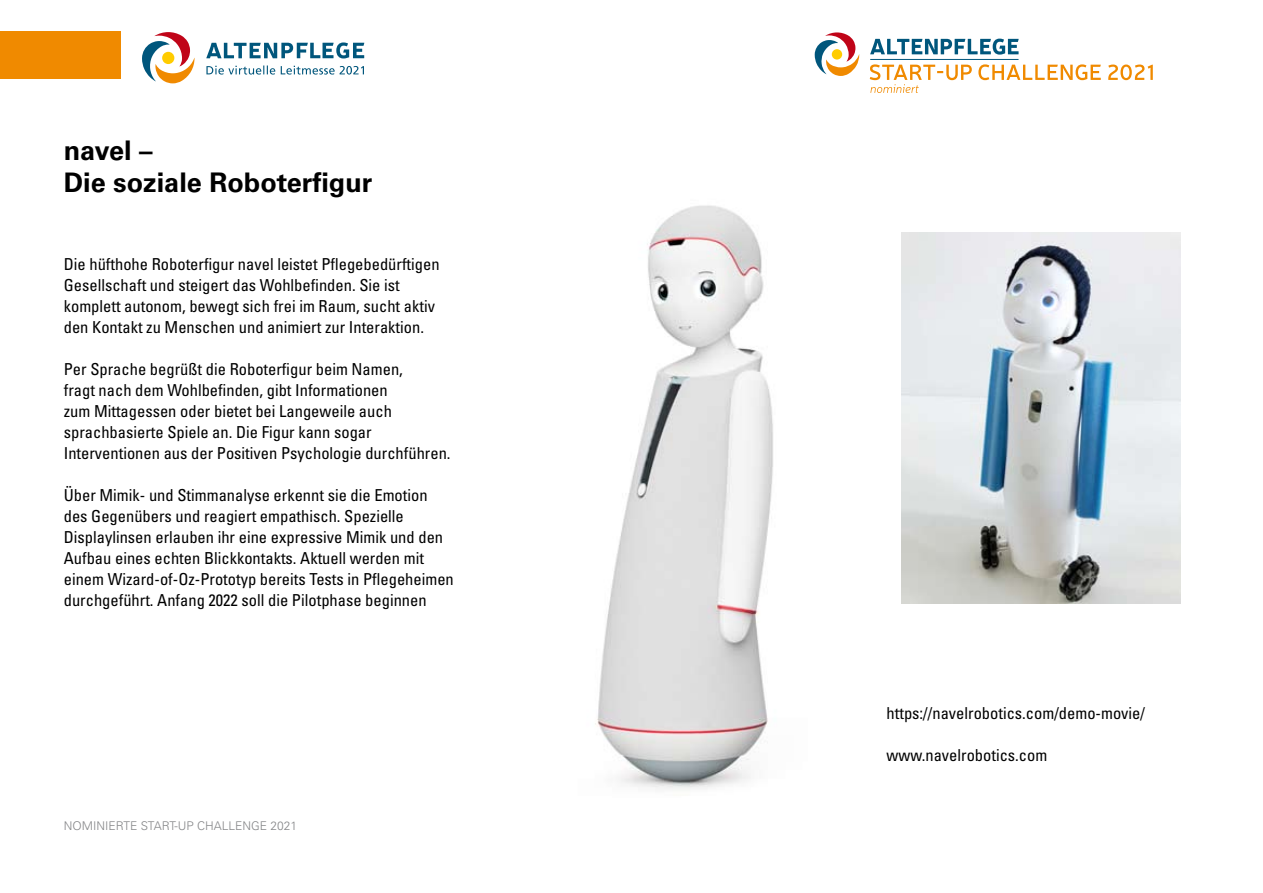
<style>
.page{position:relative;width:1263px;height:893px;background:#fff}
.page>*{position:absolute;margin:0;border:0;box-sizing:border-box;transform-origin:0 0}
.t1{font:700 27px/32.4px "Univers LT Std";color:#000}
.t2{font:condensed 16.5px/21px "Univers LT Std";color:#000}
.t3{font:300 12px "Univers LT Std";color:#848587}
</style>
<div class="page">
<div style="left:0;top:31px;width:120px;height:48px;background:#f08a00"></div>
<svg style="left:870px;top:39px;width:149px;height:16px"></svg>
<svg style="left:815px;top:32px;width:44px;height:44px"></svg>
<hr style="left:870px;top:59px;width:148px;height:1px;background:#00567c">
<svg style="left:870px;top:64px;width:231px;height:29px"></svg>
<svg style="left:1108px;top:65px;width:45px;height:15px"></svg>
<svg style="left:206px;top:42px;width:158px;height:16px"></svg>
<svg style="left:142px;top:32px;width:52px;height:51px"></svg>
<svg style="left:206px;top:65px;width:158px;height:10px"></svg>
<img style="left:901px;top:232px;width:279px;height:372px">
<img style="left:595px;top:205px;width:178px;height:585px">
<h1 class="t1" style="left:64px;top:134px;width:310px">navel –<br>Die soziale Roboterfigur</h1>
<p class="t2" style="left:64px;top:253px;width:377px">Die hüfthohe Roboterfigur navel leistet Pflegebedürftigen Gesellschaft und steigert das Wohlbefinden. Sie ist komplett autonom, bewegt sich frei im Raum, sucht aktiv den Kontakt zu Menschen und animiert zur Interaktion.</p>
<p class="t2" style="left:64px;top:358px;width:388px">Per Sprache begrüßt die Roboterfigur beim Namen,<br>fragt nach dem Wohlbefinden, gibt Informationen<br>zum Mittagessen oder bietet bei Langeweile auch sprachbasierte Spiele an. Die Figur kann sogar Interventionen aus der Positiven Psychologie durchführen.</p>
<p class="t2" style="left:64px;top:484px;width:392px">Über Mimik- und Stimmanalyse erkennt sie die Emotion des Gegenübers und reagiert empathisch. Spezielle Displaylinsen erlauben ihr eine expressive Mimik und den Aufbau eines echten Blickkontakts. Aktuell werden mit einem Wizard-of-Oz-Prototyp bereits Tests in Pflegeheimen durchgeführt. Anfang 2022 soll die Pilotphase beginnen</p>
<p class="t3" style="left:64px;top:819px;width:235px">NOMINIERTE START-UP CHALLENGE 2021</p>
<p class="t2" style="left:887px;top:703px;width:260px">https://navelrobotics.com/demo-movie/</p>
<p class="t2" style="left:887px;top:745px;width:162px">www.navelrobotics.com</p>
</div>
